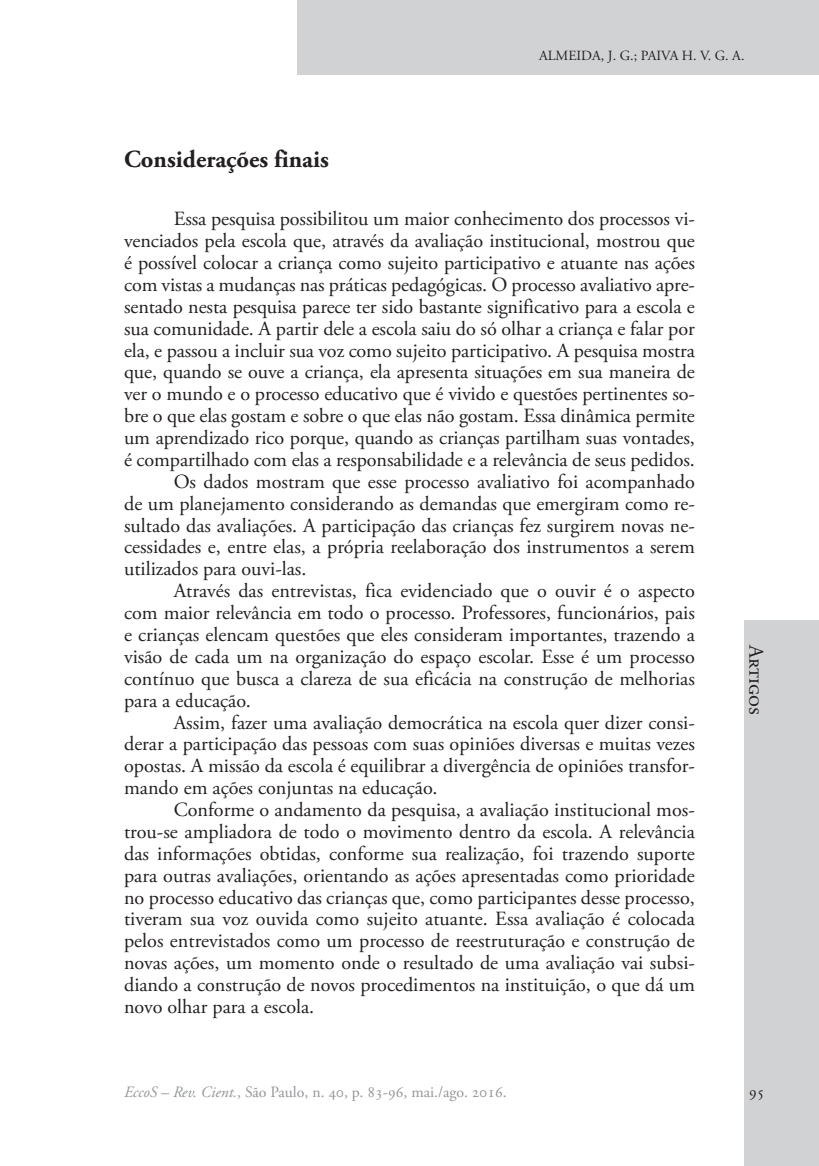
<style>
.page{position:relative;width:819px;height:1166px;background:#fff}
.page>*{position:absolute;margin:0;border:0;box-sizing:border-box;transform-origin:0 0}
.t1{font:700 24.5px "Adobe Garamond Pro";color:#231f20}
.t2{font:21px "Adobe Garamond Pro";color:#231f20}
.t3{font:20.12px "Adobe Garamond Pro";color:#231f20}
.t4{font:15.75px "Adobe Garamond Pro";color:#939598}
.t5{font:15.75px "Adobe Garamond Pro";color:#231f20}
.t6{font:14px "Adobe Garamond Pro";color:#231f20}
.s1{font-style:italic}
</style>
<div class="page">
<div style="left:298px;top:0;width:521px;height:74px;background:#d1d2d4"></div>
<div style="left:744px;top:620px;width:75px;height:546px;background:#d1d2d4"></div>
<p class="t6" style="left:539px;top:47px;width:207px">ALMEIDA, J. G.; PAIVA H. V. G. A.</p>
<p class="t1" style="left:124px;top:145px;width:206px">Considerações finais</p>
<p class="t3" style="left:174px;top:207px;width:522px">Essa pesquisa possibilitou um maior conhecimento dos processos vi-</p>
<p class="t3" style="left:124px;top:229px;width:572px">venciados pela escola que, através da avaliação institucional, mostrou que</p>
<p class="t3" style="left:124px;top:251px;width:572px">é possível colocar a criança como sujeito participativo e atuante nas ações</p>
<p class="t3" style="left:124px;top:272px;width:572px">com vistas a mudanças nas práticas pedagógicas. O processo avaliativo apre-</p>
<p class="t3" style="left:124px;top:294px;width:572px">sentado nesta pesquisa parece ter sido bastante significativo para a escola e</p>
<p class="t3" style="left:124px;top:316px;width:572px">sua comunidade. A partir dele a escola saiu do só olhar a criança e falar por</p>
<p class="t3" style="left:124px;top:338px;width:572px">ela, e passou a incluir sua voz como sujeito participativo. A pesquisa mostra</p>
<p class="t3" style="left:124px;top:360px;width:572px">que, quando se ouve a criança, ela apresenta situações em sua maneira de</p>
<p class="t3" style="left:124px;top:382px;width:572px">ver o mundo e o processo educativo que é vivido e questões pertinentes so-</p>
<p class="t3" style="left:124px;top:404px;width:572px">bre o que elas gostam e sobre o que elas não gostam. Essa dinâmica permite</p>
<p class="t3" style="left:124px;top:426px;width:572px">um aprendizado rico porque, quando as crianças partilham suas vontades,</p>
<p class="t3" style="left:124px;top:447px;width:572px">é compartilhado com elas a responsabilidade e a relevância de seus pedidos.</p>
<p class="t3" style="left:174px;top:469px;width:522px">Os dados mostram que esse processo avaliativo foi acompanhado</p>
<p class="t3" style="left:124px;top:491px;width:572px">de um planejamento considerando as demandas que emergiram como re-</p>
<p class="t3" style="left:124px;top:513px;width:572px">sultado das avaliações. A participação das crianças fez surgirem novas ne-</p>
<p class="t3" style="left:124px;top:535px;width:572px">cessidades e, entre elas, a própria reelaboração dos instrumentos a serem</p>
<p class="t3" style="left:124px;top:557px;width:184px">utilizados para ouvi-las.</p>
<p class="t3" style="left:174px;top:579px;width:522px">Através das entrevistas, fica evidenciado que o ouvir é o aspecto</p>
<p class="t3" style="left:124px;top:601px;width:572px">com maior relevância em todo o processo. Professores, funcionários, pais</p>
<p class="t3" style="left:124px;top:622px;width:572px">e crianças elencam questões que eles consideram importantes, trazendo a</p>
<p class="t3" style="left:124px;top:644px;width:572px">visão de cada um na organização do espaço escolar. Esse é um processo</p>
<p class="t3" style="left:124px;top:666px;width:572px">contínuo que busca a clareza de sua eficácia na construção de melhorias</p>
<p class="t3" style="left:124px;top:688px;width:128px">para a educação.</p>
<p class="t3" style="left:174px;top:710px;width:522px">Assim, fazer uma avaliação democrática na escola quer dizer consi-</p>
<p class="t3" style="left:124px;top:732px;width:572px">derar a participação das pessoas com suas opiniões diversas e muitas vezes</p>
<p class="t3" style="left:124px;top:754px;width:572px">opostas. A missão da escola é equilibrar a divergência de opiniões transfor-</p>
<p class="t3" style="left:124px;top:776px;width:315px">mando em ações conjuntas na educação.</p>
<p class="t3" style="left:174px;top:797px;width:522px">Conforme o andamento da pesquisa, a avaliação institucional mos-</p>
<p class="t3" style="left:124px;top:819px;width:572px">trou-se ampliadora de todo o movimento dentro da escola. A relevância</p>
<p class="t3" style="left:124px;top:841px;width:572px">das informações obtidas, conforme sua realização, foi trazendo suporte</p>
<p class="t3" style="left:124px;top:863px;width:572px">para outras avaliações, orientando as ações apresentadas como prioridade</p>
<p class="t3" style="left:124px;top:885px;width:572px">no processo educativo das crianças que, como participantes desse processo,</p>
<p class="t3" style="left:124px;top:907px;width:572px">tiveram sua voz ouvida como sujeito atuante. Essa avaliação é colocada</p>
<p class="t3" style="left:124px;top:929px;width:572px">pelos entrevistados como um processo de reestruturação e construção de</p>
<p class="t3" style="left:124px;top:951px;width:572px">novas ações, um momento onde o resultado de uma avaliação vai subsi-</p>
<p class="t3" style="left:124px;top:972px;width:572px">diando a construção de novos procedimentos na instituição, o que dá um</p>
<p class="t3" style="left:124px;top:994px;width:192px">novo olhar para a escola.</p>
<p class="t2" style="left:768px;top:645px;width:71px;rotate:90deg">Artigos</p>
<p class="t2" style="left:768px;top:645px;width:101px;rotate:90deg">Expediente</p>
<p class="t4" style="left:124px;top:1083px;width:384px"><span class="s1">EccoS – Rev. Cient.</span>, São Paulo, n. 40, p. 83-96, mai./ago. 2016.</p>
<p class="t5" style="left:749px;top:1083px;width:17px">95</p>
</div>
